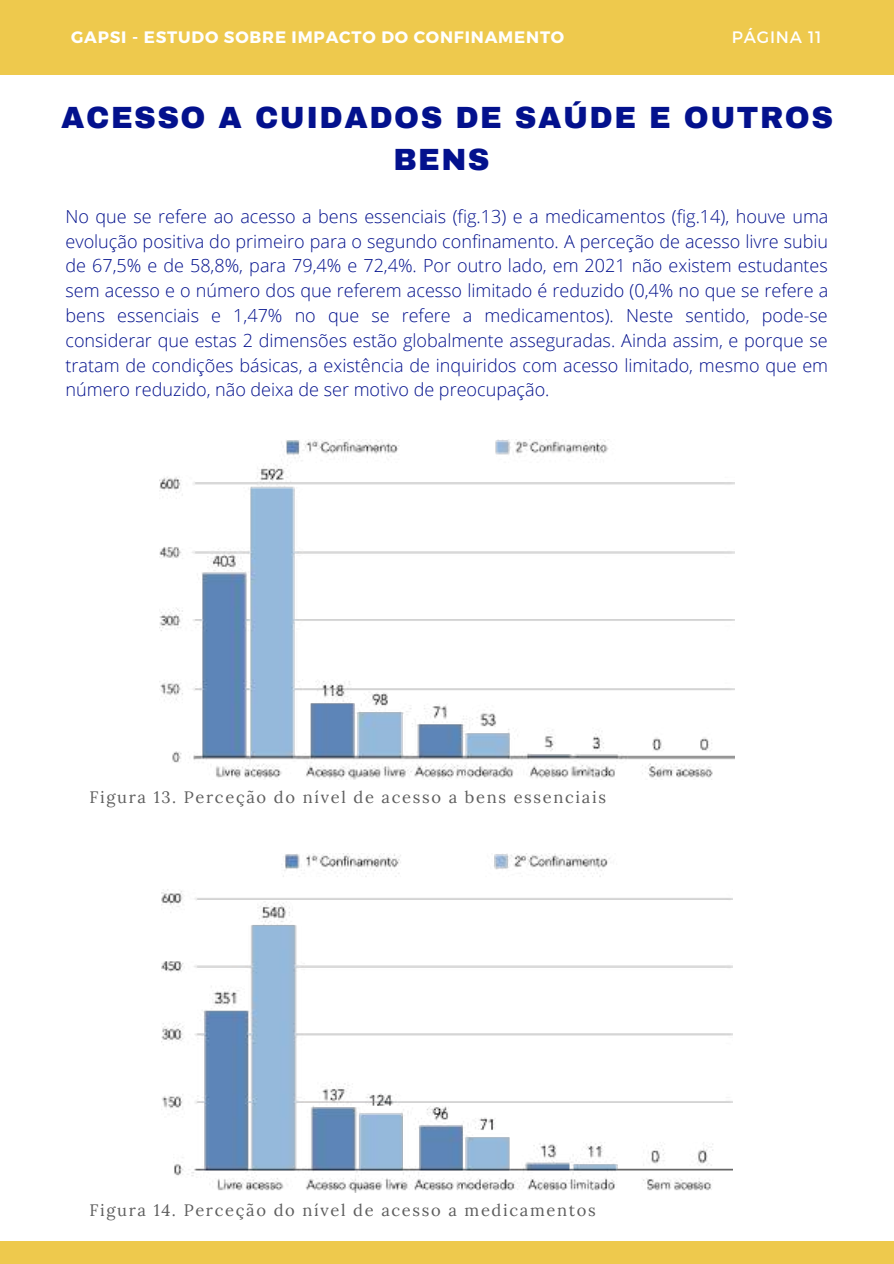
<style>
.page{position:relative;width:894px;height:1264px;background:#fff}
.page>*{position:absolute;margin:0;border:0;box-sizing:border-box;transform-origin:0 0}
.t1{font:900 30px/41.7px "Archivo";letter-spacing:.05em;color:#03118d;text-align:center}
.t2{font:300 18px/24.8px "Open Sans";color:#03118d;text-align:justify}
.t3{font:16.5px "Lora";letter-spacing:.1em;color:#5e5e5e}
.t4{font:700 16.5px "Montserrat";letter-spacing:.05em;color:#fff}
.t5{font:16.5px "Montserrat";letter-spacing:.05em;color:#fff}
</style>
<div class="page">
<div style="left:0;top:0;width:893px;height:74px;background:#eec94d"></div>
<div style="left:0;top:1241px;width:893px;height:22px;background:#eec94d"></div>
<img style="left:160px;top:439px;width:574px;height:340px">
<img style="left:161px;top:853px;width:571px;height:339px">
<p class="t4" style="left:71px;top:27px;width:494px">GAPSI - ESTUDO SOBRE IMPACTO DO CONFINAMENTO</p>
<p class="t5" style="left:731px;top:27px;width:91px">PÁGINA 11</p>
<h1 class="t1" style="left:61px;top:97px;width:773px">ACESSO A CUIDADOS DE SAÚDE E OUTROS<br>BENS</h1>
<p class="t2" style="left:65px;top:203px;width:764px">No que se refere ao acesso a bens essenciais (fig.13) e a medicamentos (fig.14), houve uma evolução positiva do primeiro para o segundo confinamento. A perceção de acesso livre subiu de 67,5% e de 58,8%, para 79,4% e 72,4%. Por outro lado, em 2021 não existem estudantes sem acesso e o número dos que referem acesso limitado é reduzido (0,4% no que se refere a bens essenciais e 1,47% no que se refere a medicamentos). Neste sentido, pode-se considerar que estas 2 dimensões estão globalmente asseguradas. Ainda assim, e porque se tratam de condições básicas, a existência de inquiridos com acesso limitado, mesmo que em número reduzido, não deixa de ser motivo de preocupação.</p>
<p class="t3" style="left:89px;top:786px;width:518px">Figura 13. Perceção do nível de acesso a bens essenciais</p>
<p class="t3" style="left:89px;top:1198px;width:507px">Figura 14. Perceção do nível de acesso a medicamentos</p>
</div>
